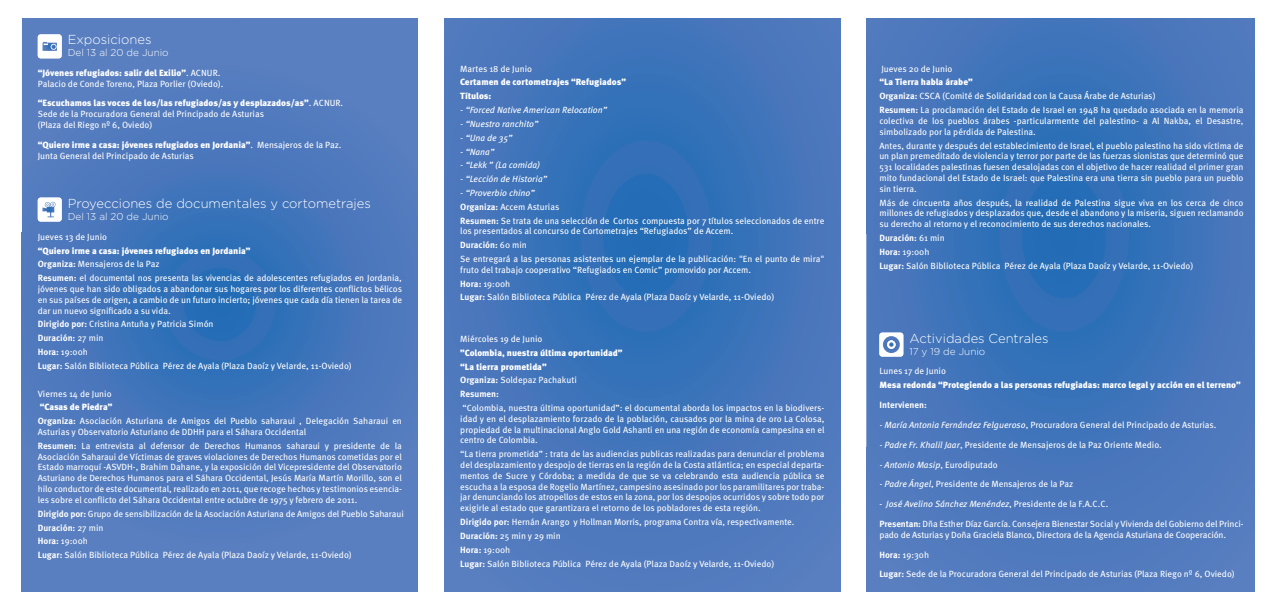
<style>
.page{position:relative;width:1276px;height:613px;background:#fff}
.page>*{position:absolute;margin:0;border:0;box-sizing:border-box;transform-origin:0 0}
.t1{font:300 13px "Gotham Rounded";color:#fff}
.t2{font:300 10px "Gotham Rounded";color:#fff}
.t3{font:9px/10.8px "Meta Pro";letter-spacing:-.005em;color:#fff}
.t4{font:900 9px/13.8px "Meta Pro";color:#fff}
.t5{font:italic 9px "Meta Pro";color:#fff}
.t6{font:700 9px "Meta Pro";color:#fff}
.s1{font-weight:900}
.s2{font-weight:700}
.s3{font-style:italic}
.s4{font-weight:400}
.s5{font-style:normal}
</style>
<div class="page">
<img style="left:866px;top:18px;width:388px;height:572px">
<img style="left:444px;top:18px;width:396px;height:572px">
<img style="left:22px;top:18px;width:396px;height:572px">
<div style="left:38px;top:34px;width:24px;height:24px;background:#fff;border-radius:3px"></div>
<img style="left:43px;top:42px;width:14px;height:9px">
<div style="left:38px;top:197px;width:24px;height:24px;background:#fff;border-radius:3px"></div>
<img style="left:43px;top:202px;width:13px;height:15px">
<div style="left:879px;top:332px;width:24px;height:24px;background:#fff;border-radius:3px"></div>
<img style="left:883px;top:336px;width:17px;height:17px">
<svg style="left:887px;top:340px;width:8px;height:8px"></svg>
<svg style="left:889px;top:342px;width:4px;height:4px"></svg>
<h1 class="t1" style="left:68px;top:31px;width:85px">Exposiciones</h1>
<p class="t2" style="left:68px;top:46px;width:102px">Del 13 al 20 de Junio</p>
<p class="t3" style="left:38px;top:67px;width:187px"><span class="s1">“Jóvenes refugiados: salir del Exilio”</span>. ACNUR.<br>Palacio de Conde Toreno, Plaza Porlier (Oviedo).</p>
<p class="t3" style="left:38px;top:98px;width:307px"><span class="s1">“Escuchamos las voces de los/las refugiados/as y desplazados/as”</span>. ACNUR.<br>Sede de la Procuradora General del Principado de Asturias<br>(Plaza del Riego nº 6, Oviedo)</p>
<p class="t3" style="left:38px;top:139px;width:305px"><span class="s1">“Quiero irme a casa: jóvenes refugiados en Jordania”</span>. Mensajeros de la Paz.<br>Junta General del Principado de Asturias</p>
<h1 class="t1" style="left:68px;top:194px;width:305px">Proyecciones de documentales y cortometrajes</h1>
<p class="t2" style="left:68px;top:209px;width:102px">Del 13 al 20 de Junio</p>
<p class="t3" style="left:38px;top:231px;width:71px">Jueves 13 de Junio</p>
<p class="t3" style="left:38px;top:244px;width:366px;line-height:13.8px"><span class="s1">“Quiero irme a casa: jóvenes refugiados en Jordania”<br></span><span class="s2">Organiza:</span> Mensajeros de la Paz<br><span class="s2">Resumen:</span> el documental nos presenta las vivencias de adolescentes refugiados en Jordania,</p>
<p class="t3" style="left:38px;top:283px;width:366px;text-align:justify">jóvenes que han sido obligados a abandonar sus hogares por los diferentes conflictos bélicos en sus países de origen, a cambio de un futuro incierto; jóvenes que cada día tienen la tarea de dar un nuevo significado a su vida.</p>
<p class="t3" style="left:38px;top:317px;width:315px;line-height:13.8px"><span class="s2">Dirigido por:</span> Cristina Antuña y Patricia Simón<br><span class="s2">Duración:</span> 27 min<br><span class="s2">Hora:</span> 19:00h<br><span class="s2">Lugar:</span> Salón Biblioteca Pública Pérez de Ayala (Plaza Daoíz y Velarde, 11-Oviedo)</p>
<p class="t3" style="left:38px;top:388px;width:75px">Viernes 14 de Junio</p>
<p class="t3" style="left:38px;top:400px;width:366px;line-height:13.8px"><span class="s1">“Casas de Piedra”<br></span><span class="s2">Organiza:</span> Asociación Asturiana de Amigos del Pueblo saharaui , Delegación Saharaui en</p>
<p class="t3" style="left:38px;top:425px;width:366px;line-height:13.8px">Asturias y Observatorio Asturiano de DDHH para el Sáhara Occidental<br><span class="s2">Resumen:</span> La entrevista al defensor de Derechos Humanos saharaui y presidente de la</p>
<p class="t3" style="left:38px;top:451px;width:366px;text-align:justify">Asociación Saharaui de Víctimas de graves violaciones de Derechos Humanos cometidas por el Estado marroquí -ASVDH-, Brahim Dahane, y la exposición del Vicepresidente del Observatorio Asturiano de Derechos Humanos para el Sáhara Occidental, Jesús María Martín Morillo, son el hilo conductor de este documental, realizado en 2011, que recoge hechos y testimonios esencia&shy;les sobre el conflicto del Sáhara Occidental entre octubre de 1975 y febrero de 2011.</p>
<p class="t3" style="left:38px;top:506px;width:367px;line-height:13.8px"><span class="s2">Dirigido por:</span> Grupo de sensibilización de la Asociación Asturiana de Amigos del Pueblo Saharaui <span class="s2">Duración:</span> 27 min<br><span class="s2">Hora:</span> 19:00h<br><span class="s2">Lugar:</span> Salón Biblioteca Pública Pérez de Ayala (Plaza Daoíz y Velarde, 11-Oviedo)</p>
<p class="t3" style="left:460px;top:63px;width:73px">Martes 18 de Junio</p>
<p class="t4" style="left:460px;top:76px;width:167px">Certamen de cortometrajes “Refugiados”<br>Títulos:</p>
<p class="t5" style="left:460px;top:104px;width:148px">- “Forced Native American Relocation”</p>
<p class="t5" style="left:460px;top:118px;width:79px">- “Nuestro ranchito”</p>
<p class="t5" style="left:460px;top:132px;width:54px">- “Una de 35”</p>
<p class="t5" style="left:460px;top:146px;width:36px">- “Nana”</p>
<p class="t5" style="left:460px;top:159px;width:81px">- “Lekk ” (La comida)</p>
<p class="t5" style="left:460px;top:173px;width:88px">- “Lección de Historia”</p>
<p class="t3" style="left:460px;top:186px;width:366px;line-height:13.8px"><span class="s3">- “Proverbio chino”<br></span><span class="s2">Organiza:</span> Accem Asturias<br><span class="s2">Resumen:</span> Se trata de una selección de Cortos compuesta por 7 títulos seleccionados de entre</p>
<p class="t3" style="left:460px;top:224px;width:366px;line-height:13.8px">los presentados al concurso de Cortometrajes “Refugiados” de Accem.<br><span class="s2">Duración:</span> 60 min<br>Se entregará a las personas asistentes un ejemplar de la publicación: "En el punto de mira"</p>
<p class="t3" style="left:460px;top:263px;width:315px;line-height:13.8px">fruto del trabajo cooperativo “Refugiados en Comic” promovido por Accem.<br><span class="s2">Hora:</span> 19:00h<br><span class="s2">Lugar:</span> Salón Biblioteca Pública Pérez de Ayala (Plaza Daoíz y Velarde, 11-Oviedo)</p>
<p class="t3" style="left:460px;top:333px;width:84px">Miércoles 19 de Junio</p>
<p class="t4" style="left:460px;top:346px;width:164px">”Colombia, nuestra última oportunidad” “La tierra prometida”<br><span class="s2">Organiza:</span> <span class="s4">Soldepaz Pachakuti<br></span><span class="s2">Resumen:</span></p>
<p class="t3" style="left:460px;top:402px;width:366px;text-align:justify">“Colombia, nuestra última oportunidad”: el documental aborda los impactos en la biodivers&shy;idad y en el desplazamiento forzado de la población, causados por la mina de oro La Colosa, propiedad de la multinacional Anglo Gold Ashanti en una región de economía campesina en el centro de Colombia.</p>
<p class="t3" style="left:460px;top:448px;width:366px;text-align:justify">“La tierra prometida” : trata de las audiencias publicas realizadas para denunciar el problema del desplazamiento y despojo de tierras en la región de la Costa atlántica; en especial departa&shy;mentos de Sucre y Córdoba; a medida de que se va celebrando esta audiencia pública se escucha a la esposa de Rogelio Martínez, campesino asesinado por los paramilitares por traba&shy;jar denunciando los atropellos de estos en la zona, por los despojos ocurridos y sobre todo por exigirle al estado que garantizara el retorno de los pobladores de esta región.</p>
<p class="t3" style="left:460px;top:515px;width:336px;line-height:13.8px"><span class="s2">Dirigido por:</span> Hernán Arango y Hollman Morris, programa Contra vía, respectivamente.<br><span class="s2">Duración:</span> 25 min y 29 min<br><span class="s2">Hora:</span> 19:00h<br><span class="s2">Lugar:</span> Salón Biblioteca Pública Pérez de Ayala (Plaza Daoíz y Velarde, 11-Oviedo)</p>
<p class="t3" style="left:881px;top:63px;width:72px">Jueves 20 de Junio</p>
<p class="t3" style="left:879px;top:76px;width:366px;line-height:13.8px"><span class="s1">“La Tierra habla árabe”<br></span><span class="s2">Organiza:</span> CSCA (Comité de Solidaridad con la Causa Árabe de Asturias)<br><span class="s2">Resumen:</span> La proclamación del Estado de Israel en 1948 ha quedado asociada en la memoria</p>
<p class="t3" style="left:879px;top:116px;width:366px">colectiva de los pueblos árabes -particularmente del palestino- a Al Nakba, el Desastre, simbolizado por la pérdida de Palestina.</p>
<p class="t3" style="left:879px;top:140px;width:366px;text-align:justify">Antes, durante y después del establecimiento de Israel, el pueblo palestino ha sido víctima de un plan premeditado de violencia y terror por parte de las fuerzas sionistas que determinó que 531 localidades palestinas fuesen desalojadas con el objetivo de hacer realidad el primer gran mito fundacional del Estado de Israel: que Palestina era una tierra sin pueblo para un pueblo sin tierra.</p>
<p class="t3" style="left:879px;top:197px;width:366px;text-align:justify">Más de cincuenta años después, la realidad de Palestina sigue viva en los cerca de cinco millones de refugiados y desplazados que, desde el abandono y la miseria, siguen reclamando su derecho al retorno y el reconocimiento de sus derechos nacionales.</p>
<p class="t3" style="left:879px;top:231px;width:315px;line-height:13.8px"><span class="s2">Duración:</span> 61 min<br><span class="s2">Hora:</span> 19:00h<br><span class="s2">Lugar:</span> Salón Biblioteca Pública Pérez de Ayala (Plaza Daoíz y Velarde, 11-Oviedo)</p>
<h1 class="t1" style="left:909px;top:329px;width:141px">Actividades Centrales</h1>
<p class="t2" style="left:909px;top:344px;width:77px">17 y 19 de Junio</p>
<p class="t3" style="left:879px;top:366px;width:68px">Lunes 17 de Junio</p>
<p class="t4" style="left:879px;top:378px;width:363px">Mesa redonda “Protegiendo a las personas refugiadas: marco legal y acción en el terreno”</p>
<p class="t6" style="left:879px;top:399px;width:49px">Intervienen:</p>
<p class="t3" style="left:879px;top:419px;width:339px"><span class="s3">- María Antonia Fernández Felgueroso</span>, Procuradora General del Principado de Asturias.</p>
<p class="t3" style="left:879px;top:439px;width:284px"><span class="s3">- Padre Fr. Khalil Jaar</span>, Presidente de Mensajeros de la Paz Oriente Medio.</p>
<p class="t5" style="left:879px;top:458px;width:120px">- Antonio Masip<span class="s5">, Eurodiputado</span></p>
<p class="t3" style="left:879px;top:479px;width:195px"><span class="s3">- Padre Ángel</span>, Presidente de Mensajeros de la Paz</p>
<p class="t5" style="left:879px;top:498px;width:230px"><span class="s5">-</span> José Avelino Sánchez Menéndez<span class="s5">, Presidente de la F.A.C.C.</span></p>
<p class="t3" style="left:879px;top:518px;width:366px"><span class="s2">Presentan:</span> Dña Esther Díaz García. Consejera Bienestar Social y Vivienda del Gobierno del Princi&shy;pado de Asturias y Doña Graciela Blanco, Directora de la Agencia Asturiana de Cooperación.</p>
<p class="t3" style="left:879px;top:549px;width:51px"><span class="s2">Hora:</span> 19:30h</p>
<p class="t3" style="left:879px;top:569px;width:357px"><span class="s2">Lugar:</span> Sede de la Procuradora General del Principado de Asturias (Plaza Riego nº 6, Oviedo)</p>
</div>
